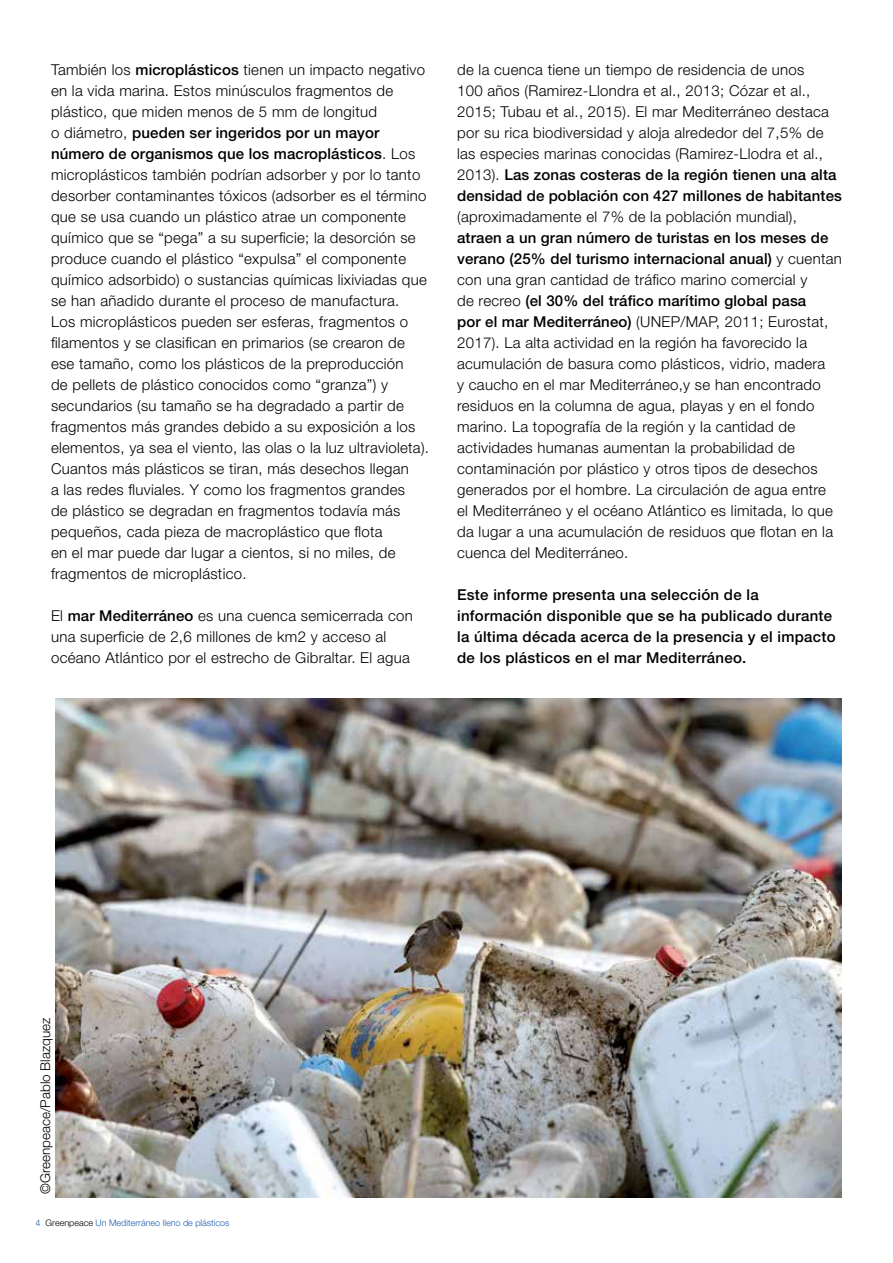
<style>
.page{position:relative;width:893px;height:1263px;background:#fff}
.page>*{position:absolute;margin:0;border:0;box-sizing:border-box;transform-origin:0 0}
.t1{font:300 15px/21px "Helvetica Neue LT Std";letter-spacing:.02em;color:#000}
.t2{font:500 15px/21px "Helvetica Neue LT";letter-spacing:.01em;color:#000}
.t3{font:300 13.5px "Helvetica Neue LT Std";color:#000}
.t4{font:300 9px "Helvetica Neue LT Std";color:#1e5fad}
.s1{font-family:"Helvetica Neue LT";font-weight:500}
.s2{font-family:"Helvetica Neue LT Std";font-weight:300}
.s3{color:#000}
</style>
<div class="page">
<img style="left:55px;top:698px;width:787px;height:499px">
<p class="t1" style="left:51px;top:59px;width:376px">También los <span class="s1">microplásticos</span> tienen un impacto negativo en la vida marina. Estos minúsculos fragmentos de plástico, que miden menos de 5 mm de longitud</p>
<p class="t2" style="left:51px;top:122px;width:366px"><span class="s2">o diámetro,</span> pueden ser ingeridos por un mayor número de organismos que los macroplásticos<span class="s2">. Los</span></p>
<p class="t1" style="left:51px;top:164px;width:380px">microplásticos también podrían adsorber y por lo tanto desorber contaminantes tóxicos (adsorber es el término que se usa cuando un plástico atrae un componente químico que se “pega” a su superficie; la desorción se produce cuando el plástico “expulsa” el componente químico adsorbido) o sustancias químicas lixiviadas que se han añadido durante el proceso de manufactura.<br>Los microplásticos pueden ser esferas, fragmentos o filamentos y se clasifican en primarios (se crearon de ese tamaño, como los plásticos de la preproducción<br>de pellets de plástico conocidos como “granza”) y secundarios (su tamaño se ha degradado a partir de fragmentos más grandes debido a su exposición a los elementos, ya sea el viento, las olas o la luz ultravioleta).<br>Cuantos más plásticos se tiran, más desechos llegan<br>a las redes fluviales. Y como los fragmentos grandes<br>de plástico se degradan en fragmentos todavía más pequeños, cada pieza de macroplástico que flota<br>en el mar puede dar lugar a cientos, si no miles, de fragmentos de microplástico.</p>
<p class="t1" style="left:51px;top:605px;width:363px">El <span class="s1">mar Mediterráneo</span> es una cuenca semicerrada con una superficie de 2,6 millones de km2 y acceso al océano Atlántico por el estrecho de Gibraltar. El agua</p>
<p class="t1" style="left:457px;top:59px;width:373px">de la cuenca tiene un tiempo de residencia de unos 100 años (Ramirez-Llondra et al., 2013; Cózar et al., 2015; Tubau et al., 2015). El mar Mediterráneo destaca por su rica biodiversidad y aloja alrededor del 7,5% de las especies marinas conocidas (Ramirez-Llodra et al.,</p>
<p class="t2" style="left:457px;top:164px;width:386px"><span class="s2">2013).</span> Las zonas costeras de la región tienen una alta densidad de población con 427 millones de habitantes</p>
<p class="t1" style="left:457px;top:206px;width:341px">(aproximadamente el 7% de la población mundial),</p>
<p class="t2" style="left:457px;top:227px;width:386px">atraen a un gran número de turistas en los meses de verano (25% del turismo internacional anual) <span class="s2">y cuentan</span></p>
<p class="t1" style="left:457px;top:269px;width:352px">con una gran cantidad de tráfico marino comercial y</p>
<p class="t2" style="left:457px;top:290px;width:351px"><span class="s2">de recreo</span> (el 30% del tráfico marítimo global pasa</p>
<p class="t1" style="left:457px;top:311px;width:378px"><span class="s1">por el mar Mediterráneo)</span> (UNEP/MAP, 2011; Eurostat, 2017). La alta actividad en la región ha favorecido la acumulación de basura como plásticos, vidrio, madera y caucho en el mar Mediterráneo,y se han encontrado residuos en la columna de agua, playas y en el fondo marino. La topografía de la región y la cantidad de actividades humanas aumentan la probabilidad de contaminación por plástico y otros tipos de desechos generados por el hombre. La circulación de agua entre el Mediterráneo y el océano Atlántico es limitada, lo que da lugar a una acumulación de residuos que flotan en la cuenca del Mediterráneo.</p>
<p class="t2" style="left:457px;top:584px;width:380px">Este informe presenta una selección de la información disponible que se ha publicado durante la última década acerca de la presencia y el impacto de los plásticos en el mar Mediterráneo.</p>
<p class="t3" style="left:37px;top:1194px;width:178px;rotate:-90deg">©Greenpeace/Pablo Blazquez</p>
<p class="t4" style="left:36px;top:1217px;width:196px">4 <span class="s3">Greenpeace</span> Un Mediterráneo lleno de plásticos</p>
</div>
